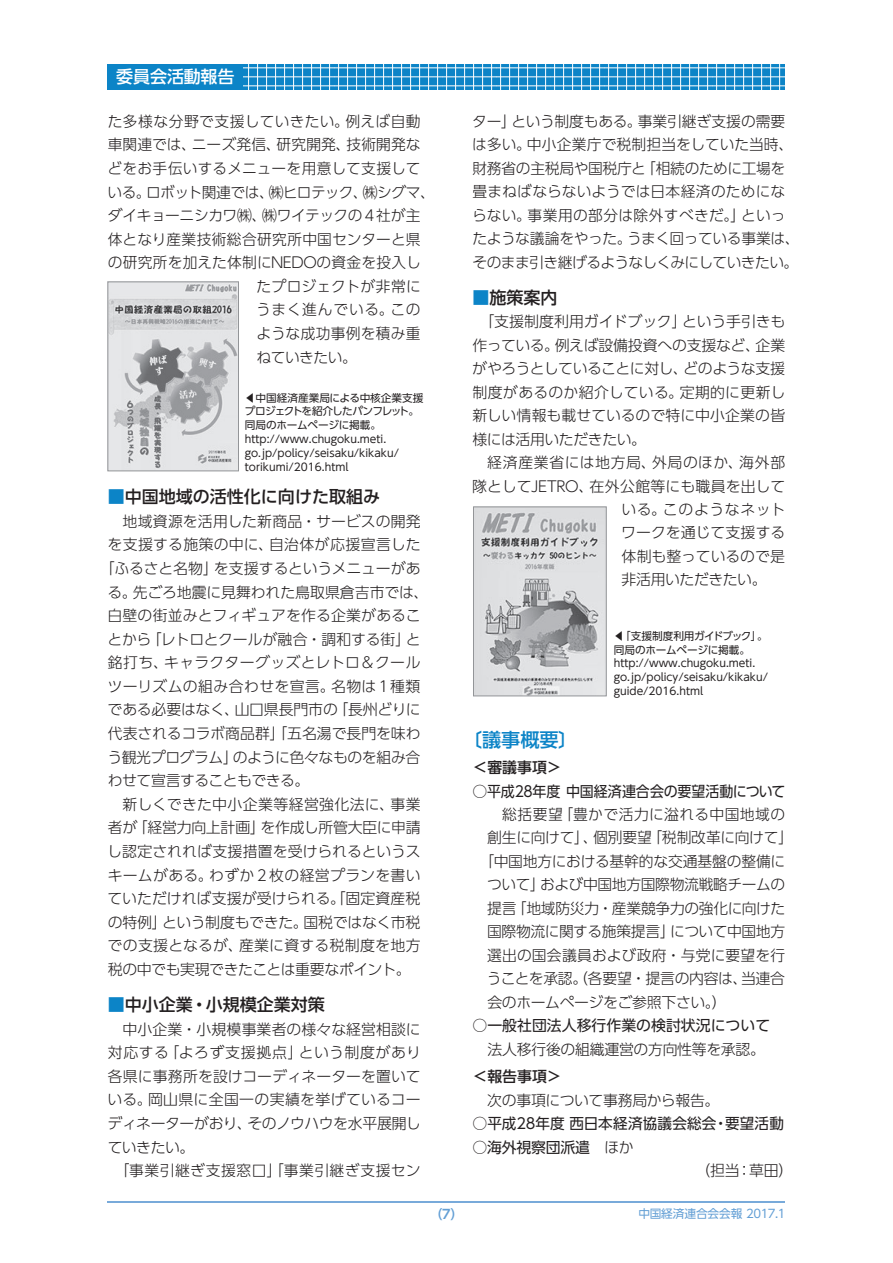
<style>
.page{position:relative;width:893px;height:1263px;background:#fff}
.page>*{position:absolute;margin:0;border:0;box-sizing:border-box;transform-origin:0 0}
.t1{font:500 19.2px "UD Shin Go Pr 6 N";color:#0c84c7}
.t2{font:500 16.95px "UD Shin Go Pr 6 N";color:#231f20}
.t3{font:500 16.95px "UD Shin Go Pr 6 N";letter-spacing:-.01em;color:#fff}
.t4{font:300 14.85px/23.4px "UD Shin Go Pr 6 N";color:#231f20}
.t5{font:300 14.85px "UD Shin Go Pr 6 N";letter-spacing:-.03em;color:#231f20}
.t6{font:300 14.85px "UD Shin Go Pr 6 N";letter-spacing:-.025em;color:#231f20}
.t7{font:14.85px "UD Shin Go Pr 6 N";color:#231f20}
.t8{font:300 14.85px "UD Shin Go Pr 6 N";letter-spacing:.02em;color:#231f20}
.t9{font:300 14.85px "UD Shin Go Pr 6 N";letter-spacing:-.02em;color:#231f20}
.t10{font:300 14.85px "UD Shin Go Pr 6 N";letter-spacing:.025em;color:#231f20}
.t11{font:300 14.85px "UD Shin Go Pr 6 N";letter-spacing:.045em;color:#231f20}
.t12{font:300 14.85px "UD Shin Go Pr 6 N";letter-spacing:.03em;color:#231f20}
.t13{font:300 14.85px "UD Shin Go Pr 6 N";letter-spacing:-.04em;color:#231f20}
.t14{font:300 14.85px "UD Shin Go Pr 6 N";letter-spacing:.035em;color:#231f20}
.t15{font:300 14.85px "UD Shin Go Pr 6 N";letter-spacing:-.035em;color:#231f20}
.t16{font:500 14.85px "UD Shin Go Pr 6 N";color:#231f20}
.t17{font:300 14.85px "UD Shin Go Pr 6 N";letter-spacing:.05em;color:#231f20}
.t18{font:300 14.85px "UD Shin Go Pr 6 N";letter-spacing:.04em;color:#231f20}
.t19{font:700 12.75px "UD Shin Go Pr 6 N De";color:#639fd5}
.t20{font:11.7px "UD Shin Go Pr 6 N";letter-spacing:-.01em;color:#639fd5}
.t21{font:10.65px/13.8px "UD Shin Go Pr 6 N";color:#231f20}
.s1{color:#0c84c7}
.s2{font-weight:300}
</style>
<div class="page">
<div style="left:108px;top:64px;width:677px;height:25px;background:#0c84c7"></div>
<svg style="left:243px;top:64px;width:542px;height:25px"></svg>
<hr style="left:108px;top:1201px;width:677px;height:2px;background:#78aada">
<img style="left:109px;top:283px;width:128px;height:186px">
<div style="left:107px;top:281px;width:132px;height:190px;border:1px solid #939598"></div>
<img style="left:475px;top:508px;width:130px;height:186px">
<div style="left:473px;top:506px;width:134px;height:190px;border:1px solid #939598"></div>
<p class="t3" style="left:116px;top:63px;width:120px">委員会活動報告</p>
<p class="t12" style="left:108px;top:109px;width:314px">た多様な分野で支援していきたい。例えば自動</p>
<p class="t4" style="left:108px;top:133px;width:314px">車関連では、ニーズ発信、研究開発、技術開発な</p>
<p class="t4" style="left:108px;top:156px;width:315px">どをお手伝いするメニューを用意して支援して</p>
<p class="t13" style="left:108px;top:180px;width:329px">いる。ロボット関連では、㈱ヒロテック、㈱シグマ、</p>
<p class="t6" style="left:108px;top:203px;width:314px">ダイキョーニシカワ㈱、㈱ワイテックの4社が主</p>
<p class="t4" style="left:108px;top:227px;width:314px">体となり産業技術総合研究所中国センターと県</p>
<p class="t4" style="left:108px;top:250px;width:315px">の研究所を加えた体制にNEDOの資金を投入し</p>
<p class="t4" style="left:257px;top:274px;width:166px">たプロジェクトが非常に</p>
<p class="t17" style="left:256px;top:298px;width:166px">うまく進んでいる。この</p>
<p class="t8" style="left:256px;top:321px;width:166px">ような成功事例を積み重</p>
<p class="t4" style="left:257px;top:345px;width:102px">ねていきたい。</p>
<p class="t21" style="left:245px;top:390px;width:180px">◀︎中国経済産業局による中核企業支援プロジェクトを紹介したパンフレット。同局のホームページに掲載。http://www.chugoku.meti. go.jp/policy/seisaku/kikaku/ torikumi/2016.html</p>
<p class="t2" style="left:108px;top:483px;width:274px"><span class="s1">■</span>中国地域の活性化に向けた取組み</p>
<p class="t4" style="left:123px;top:509px;width:299px">地域資源を活用した新商品・サービスの開発</p>
<p class="t8" style="left:108px;top:533px;width:315px">を支援する施策の中に、自治体が応援宣言した</p>
<p class="t4" style="left:100px;top:556px;width:322px">「ふるさと名物」を支援するというメニューがあ</p>
<p class="t4" style="left:108px;top:580px;width:322px">る。先ごろ地震に見舞われた鳥取県倉吉市では、</p>
<p class="t4" style="left:108px;top:603px;width:315px">白壁の街並みとフィギュアを作る企業があるこ</p>
<p class="t4" style="left:108px;top:627px;width:315px">とから「レトロとクールが融合・調和する街」と</p>
<p class="t4" style="left:108px;top:650px;width:314px">銘打ち、キャラクターグッズとレトロ＆クール</p>
<p class="t10" style="left:108px;top:674px;width:314px">ツーリズムの組み合わせを宣言。名物は1種類</p>
<p class="t4" style="left:108px;top:698px;width:315px">である必要はなく、山口県長門市の「長州どりに</p>
<p class="t4" style="left:108px;top:721px;width:314px">代表されるコラボ商品群」「五名湯で長門を味わ</p>
<p class="t5" style="left:107px;top:745px;width:315px">う観光プログラム」のように色々なものを組み合</p>
<p class="t15" style="left:108px;top:768px;width:203px">わせて宣言することもできる。</p>
<p class="t10" style="left:123px;top:792px;width:299px">新しくできた中小企業等経営強化法に、事業</p>
<p class="t9" style="left:108px;top:816px;width:314px">者が「経営力向上計画」を作成し所管大臣に申請</p>
<p class="t4" style="left:107px;top:839px;width:315px">し認定されれば支援措置を受けられるというス</p>
<p class="t4" style="left:108px;top:863px;width:314px">キームがある。わずか2枚の経営プランを書い</p>
<p class="t4" style="left:108px;top:886px;width:314px">ていただければ支援が受けられる。「固定資産税</p>
<p class="t9" style="left:108px;top:910px;width:314px">の特例」という制度もできた。国税ではなく市税</p>
<p class="t8" style="left:108px;top:933px;width:314px">での支援となるが、産業に資する税制度を地方</p>
<p class="t5" style="left:108px;top:957px;width:304px">税の中でも実現できたことは重要なポイント。</p>
<p class="t2" style="left:108px;top:991px;width:218px"><span class="s1">■</span>中小企業・小規模企業対策</p>
<p class="t4" style="left:123px;top:1017px;width:300px">中小企業・小規模事業者の様々な経営相談に</p>
<p class="t11" style="left:108px;top:1040px;width:315px">対応する「よろず支援拠点」という制度があり</p>
<p class="t4" style="left:108px;top:1064px;width:314px">各県に事務所を設けコーディネーターを置いて</p>
<p class="t8" style="left:108px;top:1088px;width:315px">いる。岡山県に全国一の実績を挙げているコー</p>
<p class="t5" style="left:108px;top:1111px;width:315px">ディネーターがおり、そのノウハウを水平展開し</p>
<p class="t4" style="left:108px;top:1135px;width:88px">ていきたい。</p>
<p class="t14" style="left:115px;top:1158px;width:307px">「事業引継ぎ支援窓口」「事業引継ぎ支援セン</p>
<p class="t4" style="left:472px;top:109px;width:329px">ター」という制度もある。事業引継ぎ支援の需要は多い。中小企業庁で税制担当をしていた当時、財務省の主税局や国税庁と「相続のために工場を畳まねばならないようでは日本経済のためにならない。事業用の部分は除外すべきだ。」といったような議論をやった。うまく回っている事業は、そのまま引き継げるようなしくみにしていきたい。</p>
<p class="t2" style="left:472px;top:283px;width:87px"><span class="s1">■</span>施策案内</p>
<p class="t4" style="left:472px;top:309px;width:315px;text-align:justify;text-indent:7px">「支援制度利用ガイドブック」という手引きも作っている。例えば設備投資への支援など、企業がやろうとしていることに対し、どのような支援制度があるのか紹介している。定期的に更新し新しい情報も載せているので特に中小企業の皆様には活用いただきたい。</p>
<p class="t11" style="left:487px;top:450px;width:299px">経済産業省には地方局、外局のほか、海外部</p>
<p class="t4" style="left:472px;top:474px;width:315px">隊としてJETRO、在外公館等にも職員を出して</p>
<p class="t18" style="left:621px;top:497px;width:166px">いる。このようなネット</p>
<p class="t4" style="left:621px;top:520px;width:166px">ワークを通じて支援する</p>
<p class="t4" style="left:622px;top:544px;width:165px">体制も整っているので是</p>
<p class="t5" style="left:622px;top:568px;width:147px">非活用いただきたい。</p>
<p class="t21" style="left:614px;top:628px;width:156px">◀「支援制度利用ガイドブック」。同局のホームページに掲載。http://www.chugoku.meti. go.jp/policy/seisaku/kikaku/ guide/2016.html</p>
<p class="t1" style="left:463px;top:724px;width:116px">〔議事概要〕</p>
<p class="t16" style="left:472px;top:755px;width:91px">＜審議事項＞</p>
<p class="t7" style="left:472px;top:779px;width:314px">○平成28年度 中国経済連合会の要望活動について</p>
<p class="t12" style="left:502px;top:802px;width:285px">総括要望「豊かで活力に溢れる中国地域の</p>
<p class="t4" style="left:487px;top:825px;width:307px">創生に向けて」、個別要望「税制改革に向けて」</p>
<p class="t4" style="left:479px;top:849px;width:307px">「中国地方における基幹的な交通基盤の整備に</p>
<p class="t6" style="left:487px;top:873px;width:300px">ついて」および中国地方国際物流戦略チームの</p>
<p class="t4" style="left:487px;top:896px;width:299px">提言「地域防災力・産業競争力の強化に向けた</p>
<p class="t5" style="left:487px;top:919px;width:300px">国際物流に関する施策提言」について中国地方</p>
<p class="t4" style="left:487px;top:943px;width:299px">選出の国会議員および政府・与党に要望を行</p>
<p class="t6" style="left:487px;top:966px;width:300px">うことを承認。（各要望・提言の内容は、当連合</p>
<p class="t6" style="left:487px;top:990px;width:241px">会のホームページをご参照下さい。）</p>
<p class="t7" style="left:473px;top:1013px;width:299px">○一般社団法人移行作業の検討状況について</p>
<p class="t9" style="left:487px;top:1037px;width:279px">法人移行後の組織運営の方向性等を承認。</p>
<p class="t16" style="left:473px;top:1064px;width:91px">＜報告事項＞</p>
<p class="t5" style="left:487px;top:1088px;width:234px">次の事項について事務局から報告。</p>
<p class="t7" style="left:473px;top:1111px;width:313px">○平成28年度 西日本経済協議会総会・要望活動</p>
<p class="t7" style="left:472px;top:1135px;width:163px">○海外視察団派遣<span class="s2">　ほか</span></p>
<p class="t4" style="left:695px;top:1158px;width:99px">（担当：草田）</p>
<p class="t19" style="left:430px;top:1203px;width:35px">（7）</p>
<p class="t20" style="left:638px;top:1204px;width:149px">中国経済連合会会報 2017.1</p>
</div>
